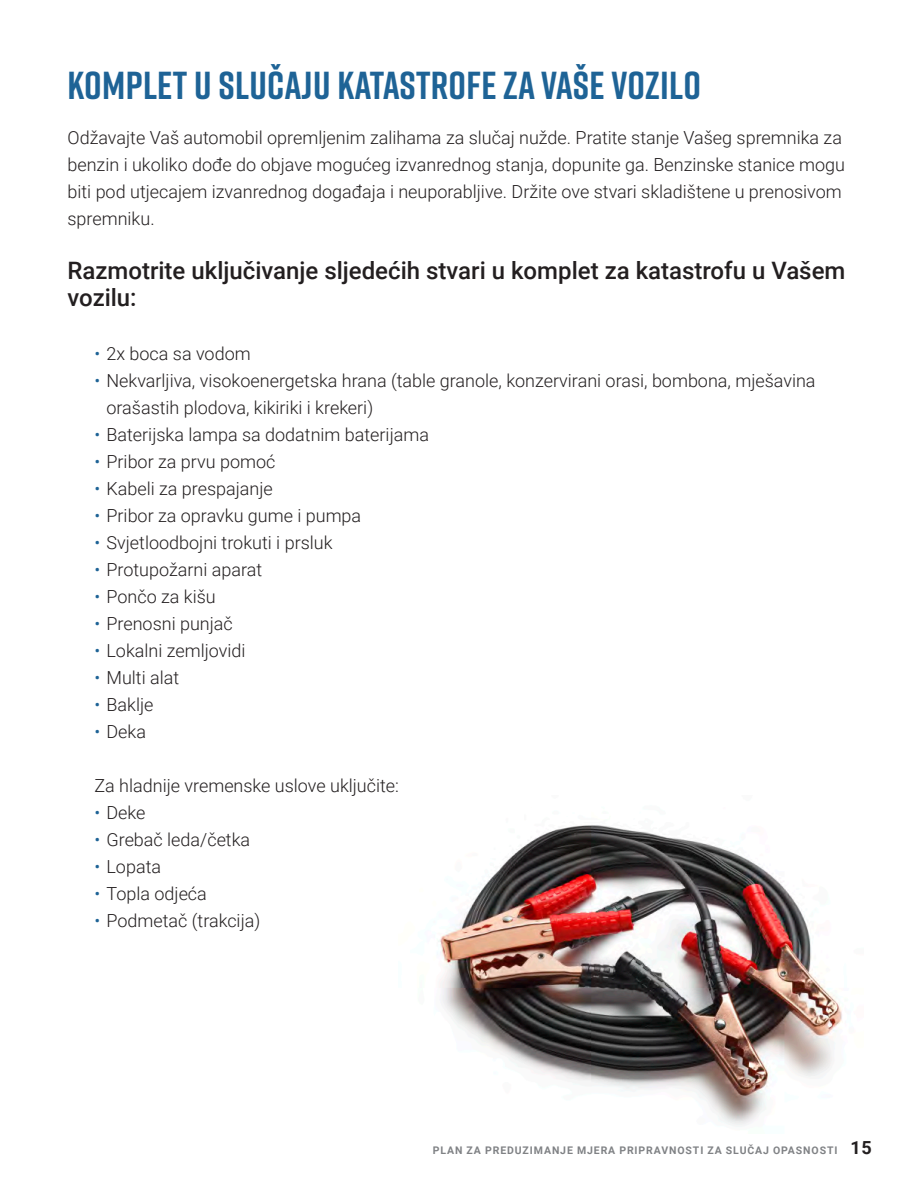
<style>
.page{position:relative;width:918px;height:1188px;background:#fff}
.page>*{position:absolute;margin:0;border:0;box-sizing:border-box;transform-origin:0 0}
.t1{font:700 39px "Rift";letter-spacing:.01em;color:#1e6396}
.t2{font:500 24px/27px "Roboto";color:#231f20}
.t3{font:300 18px/27px "Roboto";color:#231f20}
.t4{font:700 10.5px "Roboto";letter-spacing:.085em;color:#808285}
.s1{color:#1e6396}
.s2{font-size:18px;color:#231f20}
</style>
<div class="page">
<img style="left:437px;top:825px;width:405px;height:302px">
<p class="t1" style="left:68px;top:58px;width:635px">KOMPLET U SLUČAJU KATASTROFE ZA VAŠE VOZILO</p>
<p class="t3" style="left:68px;top:124px;width:779px">Odžavajte Vaš automobil opremljenim zalihama za slučaj nužde. Pratite stanje Vašeg spremnika za benzin i ukoliko dođe do objave mogućeg izvanrednog stanja, dopunite ga. Benzinske stanice mogu biti pod utjecajem izvanrednog događaja i neuporabljive. Držite ove stvari skladištene u prenosivom spremniku.</p>
<p class="t2" style="left:68px;top:256px;width:779px">Razmotrite uključivanje sljedećih stvari u komplet za katastrofu u Vašem vozilu:</p>
<p class="t3" style="left:94px;top:340px;width:158px"><span class="s1">•</span> 2x boca sa vodom</p>
<p class="t3" style="left:106px;top:367px;width:711px;text-indent:-12px"><span class="s1">•</span> Nekvarljiva, visokoenergetska hrana (table granole, konzervirani orasi, bombona, mješavina orašastih plodova, kikiriki i krekeri)</p>
<p class="t3" style="left:94px;top:421px;width:336px"><span class="s1">•</span> Baterijska lampa sa dodatnim baterijama</p>
<p class="t3" style="left:94px;top:448px;width:182px"><span class="s1">•</span> Pribor za prvu pomoć</p>
<p class="t3" style="left:94px;top:475px;width:180px"><span class="s1">•</span> Kabeli za prespajanje</p>
<p class="t3" style="left:94px;top:502px;width:268px"><span class="s1">•</span> Pribor za opravku gume i pumpa</p>
<p class="t3" style="left:94px;top:529px;width:240px"><span class="s1">•</span> Svjetloodbojni trokuti i prsluk</p>
<p class="t3" style="left:94px;top:556px;width:169px"><span class="s1">•</span> Protupožarni aparat</p>
<p class="t3" style="left:94px;top:583px;width:123px"><span class="s1">•</span> Pončo za kišu</p>
<p class="t3" style="left:94px;top:610px;width:140px"><span class="s1">•</span> Prenosni punjač</p>
<p class="t3" style="left:94px;top:637px;width:153px"><span class="s1">•</span> Lokalni zemljovidi</p>
<p class="t3" style="left:94px;top:664px;width:86px"><span class="s1">•</span> Multi alat</p>
<p class="t3" style="left:94px;top:691px;width:60px"><span class="s1">•</span> Baklje</p>
<p class="t3" style="left:94px;top:718px;width:53px"><span class="s1">•</span> Deka</p>
<p class="t3" style="left:94px;top:772px;width:306px">Za hladnije vremenske uslove uključite:</p>
<p class="t3" style="left:94px;top:799px;width:53px"><span class="s1">•</span> Deke</p>
<p class="t3" style="left:94px;top:826px;width:157px"><span class="s1">•</span> Grebač leda/četka</p>
<p class="t3" style="left:94px;top:853px;width:68px"><span class="s1">•</span> Lopata</p>
<p class="t3" style="left:94px;top:880px;width:114px"><span class="s1">•</span> Topla odjeća</p>
<p class="t3" style="left:94px;top:907px;width:167px"><span class="s1">•</span> Podmetač (trakcija)</p>
<p class="t4" style="left:433px;top:1142px;width:440px">PLAN ZA PREDUZIMANJE MJERA PRIPRAVNOSTI ZA SLUČAJ OPASNOSTI <span class="s2">15</span></p>
</div>
